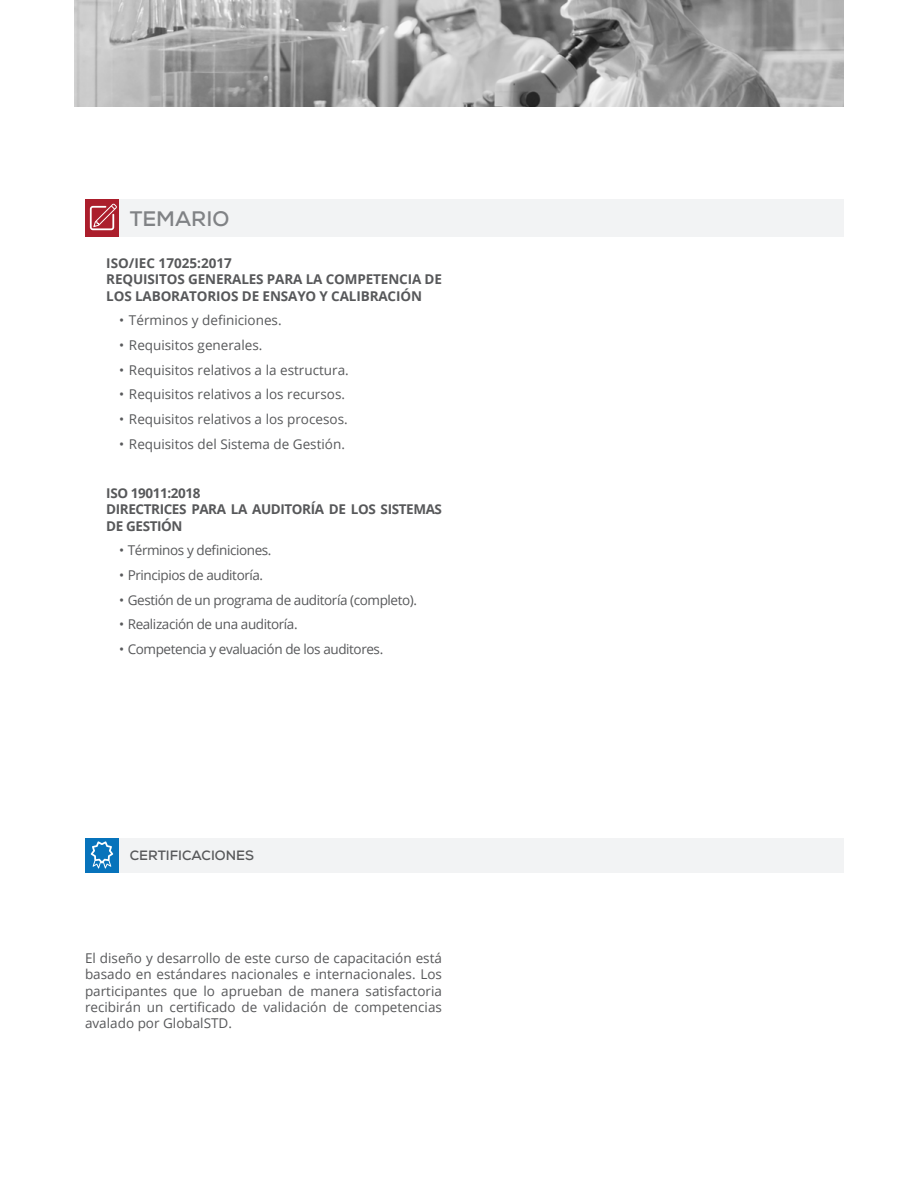
<style>
.page{position:relative;width:918px;height:1188px;background:#fff}
.page>*{position:absolute;margin:0;border:0;box-sizing:border-box;transform-origin:0 0}
.t1{font:700 21px "Nexa";color:#808285}
.t2{font:13.5px/16.2px "Open Sans";color:#57585a;text-align:justify}
.t3{font:13.5px "Open Sans";letter-spacing:-.03em;color:#57585a}
.Textos{font:700 13.5px/16.2px "Open Sans";letter-spacing:-.01em;color:#57585a}
.Textos-2{font:700 13.5px/16.2px "Open Sans";letter-spacing:-.03em;color:#57585a}
.t4{font:700 13.5px "Nexa";color:#57585a}
</style>
<div class="page">
<img style="left:74px;top:0;width:770px;height:106px">
<div style="left:85px;top:200px;width:34px;height:37px;background:#ab1e2c"></div>
<div style="left:85px;top:838px;width:34px;height:34px;background:#0773bb"></div>
<div style="left:119px;top:200px;width:725px;height:37px;background:#f2f3f4"></div>
<div style="left:119px;top:838px;width:725px;height:34px;background:#f2f3f4"></div>
<svg style="left:90px;top:204px;width:27px;height:26px"></svg>
<svg style="left:91px;top:841px;width:22px;height:28px"></svg>
<p class="t1" style="left:130px;top:205px;width:101px">TEMARIO</p>
<p class="Textos" style="left:106px;top:255px;width:127px">ISO/IEC 17025:2017</p>
<p class="Textos" style="left:106px;top:271px;width:337px">REQUISITOS GENERALES PARA LA COMPETENCIA DE<br>LOS LABORATORIOS DE ENSAYO Y CALIBRACIÓN</p>
<p class="t2" style="left:119px;top:312px;width:164px">• Términos y definiciones.</p>
<p class="t2" style="left:119px;top:337px;width:145px">• Requisitos generales.</p>
<p class="t2" style="left:119px;top:361px;width:231px">• Requisitos relativos a la estructura.</p>
<p class="t2" style="left:119px;top:386px;width:228px">• Requisitos relativos a los recursos.</p>
<p class="t2" style="left:119px;top:411px;width:230px">• Requisitos relativos a los procesos.</p>
<p class="t2" style="left:119px;top:435px;width:227px">• Requisitos del Sistema de Gestión.</p>
<p class="Textos-2" style="left:106px;top:485px;width:96px">ISO 19011:2018</p>
<p class="Textos-2" style="left:106px;top:501px;width:337px">DIRECTRICES PARA LA AUDITORÍA DE LOS SISTEMAS<br>DE GESTIÓN</p>
<p class="t3" style="left:119px;top:541px;width:154px">• Términos y definiciones.</p>
<p class="t3" style="left:119px;top:566px;width:146px">• Principios de auditoría.</p>
<p class="t3" style="left:119px;top:591px;width:300px">• Gestión de un programa de auditoría (completo).</p>
<p class="t3" style="left:119px;top:615px;width:180px">• Realización de una auditoría.</p>
<p class="t3" style="left:119px;top:640px;width:266px">• Competencia y evaluación de los auditores.</p>
<p class="t4" style="left:130px;top:847px;width:126px">CERTIFICACIONES</p>
<p class="t2" style="left:85px;top:950px;width:358px">El diseño y desarrollo de este curso de capacitación está basado en estándares nacionales e internacionales. Los participantes que lo aprueban de manera satisfactoria recibirán un certificado de validación de competencias avalado por GlobalSTD.</p>
</div>
